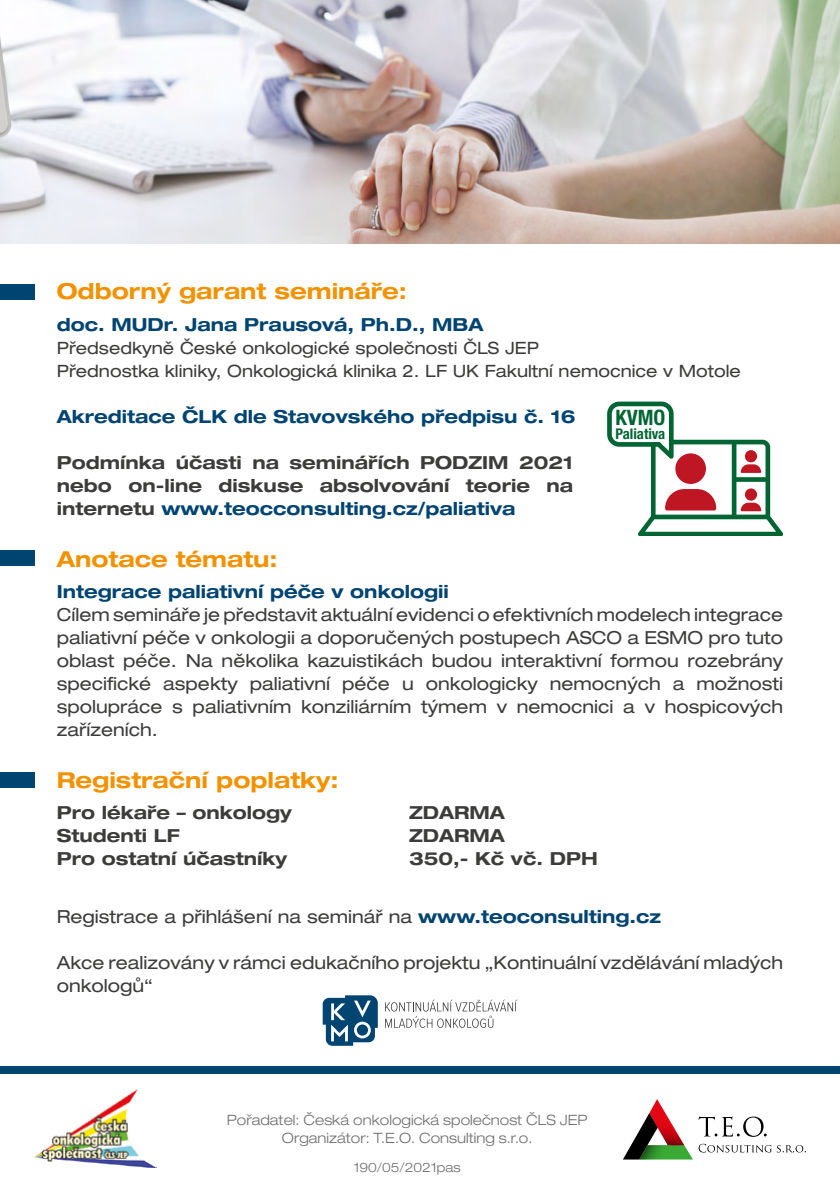
<style>
.page{position:relative;width:840px;height:1191px;background:#fff}
.page>*{position:absolute;margin:0;border:0;box-sizing:border-box;transform-origin:0 0}
.t1{font:700 expanded 22px "Helvetica Neue LT Pro";color:#f39200}
.t2{font:700 condensed 21.2px "Helvetica Neue LT Pro";color:#006533}
.t3{font:expanded 18px/23px "Helvetica Neue LT Pro";color:#3c3c3b;text-align:justify}
.t4{font:700 expanded 18px/23px "Helvetica Neue LT Pro";color:#3c3c3b;text-align:justify}
.t5{font:700 expanded 18px "Helvetica Neue LT Pro";color:#004471}
.t6{font:expanded 17px/23px "Helvetica Neue LT Pro";color:#3c3c3b}
.t7{font:700 condensed 14.8px "Helvetica Neue LT Pro";color:#006533}
.t8{font:300 expanded 14.2px/18px "Helvetica Neue LT Pro";color:#706f6f;text-align:center}
.t9{font:300 expanded 13px "Helvetica Neue LT Pro";color:#706f6f}
.s1{color:#004471}
.s2{font-weight:700;color:#004471}
</style>
<div class="page">
<svg style="left:623px;top:1099px;width:69px;height:60px"></svg>
<svg style="left:698px;top:1143px;width:107px;height:9px"></svg>
<svg style="left:698px;top:1116px;width:68px;height:20px"></svg>
<img style="left:34px;top:1089px;width:121px;height:78px">
<svg style="left:385px;top:999px;width:132px;height:29px"></svg>
<svg style="left:322px;top:995px;width:55px;height:50px"></svg>
<div style="left:0;top:283px;width:34px;height:16px;background:#004471"></div>
<div style="left:0;top:550px;width:34px;height:16px;background:#004471"></div>
<div style="left:0;top:772px;width:34px;height:15px;background:#004471"></div>
<img style="left:0;top:0;width:839px;height:244px">
<div style="left:0;top:1066px;width:839px;height:8px;background:#004471"></div>
<svg style="left:607px;top:401px;width:175px;height:135px"></svg>
<p class="t1" style="left:57px;top:278px;width:351px">Odborný garant semináře:</p>
<p class="t5" style="left:57px;top:313px;width:428px">doc. MUDr. Jana Prausová, Ph.D., MBA</p>
<p class="t6" style="left:57px;top:336px;width:685px">Předsedkyně České onkologické společnosti ČLS JEP<br>Přednostka kliniky, Onkologická klinika 2. LF UK Fakultní nemocnice v Motole</p>
<p class="t5" style="left:57px;top:405px;width:520px">Akreditace ČLK dle Stavovského předpisu č. 16</p>
<p class="t4" style="left:57px;top:450px;width:517px">Podmínka účasti na seminářích PODZIM 2021 nebo on-line diskuse absolvování teorie na internetu <span class="s1">www.teocconsulting.cz/paliativa</span></p>
<p class="t1" style="left:57px;top:545px;width:222px">Anotace tématu:</p>
<p class="t5" style="left:57px;top:580px;width:393px">Integrace paliativní péče v onkologii</p>
<p class="t3" style="left:57px;top:603px;width:727px">Cílem semináře je představit aktuální evidenci o efektivních modelech integrace paliativní péče v onkologii a doporučených postupech ASCO a ESMO pro tuto oblast péče. Na několika kazuistikách budou interaktivní formou rozebrány specifické aspekty paliativní péče u onkologicky nemocných a možnosti spolupráce s paliativním konziliárním týmem v nemocnici a v hospicových zařízeních.</p>
<p class="t1" style="left:57px;top:766px;width:283px">Registrační poplatky:</p>
<p class="t4" style="left:57px;top:801px;width:236px">Pro lékaře – onkology</p>
<p class="t4" style="left:409px;top:801px;width:97px">ZDARMA</p>
<p class="t4" style="left:57px;top:824px;width:124px">Studenti LF</p>
<p class="t4" style="left:409px;top:824px;width:97px">ZDARMA</p>
<p class="t4" style="left:57px;top:847px;width:232px">Pro ostatní účastníky</p>
<p class="t4" style="left:409px;top:847px;width:190px">350,- Kč vč. DPH</p>
<p class="t2" style="left:615px;top:405px;width:52px">KVMO</p>
<p class="t7" style="left:615px;top:424px;width:51px">Paliativa</p>
<p class="t3" style="left:57px;top:904px;width:605px">Registrace a přihlášení na seminář na <span class="s2">www.teoconsulting.cz</span></p>
<p class="t3" style="left:57px;top:950px;width:727px">Akce realizovány v rámci edukačního projektu „Kontinuální vzdělávání mladých onkologů“</p>
<p class="t8" style="left:227px;top:1110px;width:362px">Pořadatel: Česká onkologická společnost ČLS JEP<br>Organizátor: T.E.O. Consulting s.r.o.</p>
<p class="t9" style="left:353px;top:1159px;width:108px">190/05/2021pas</p>
</div>
